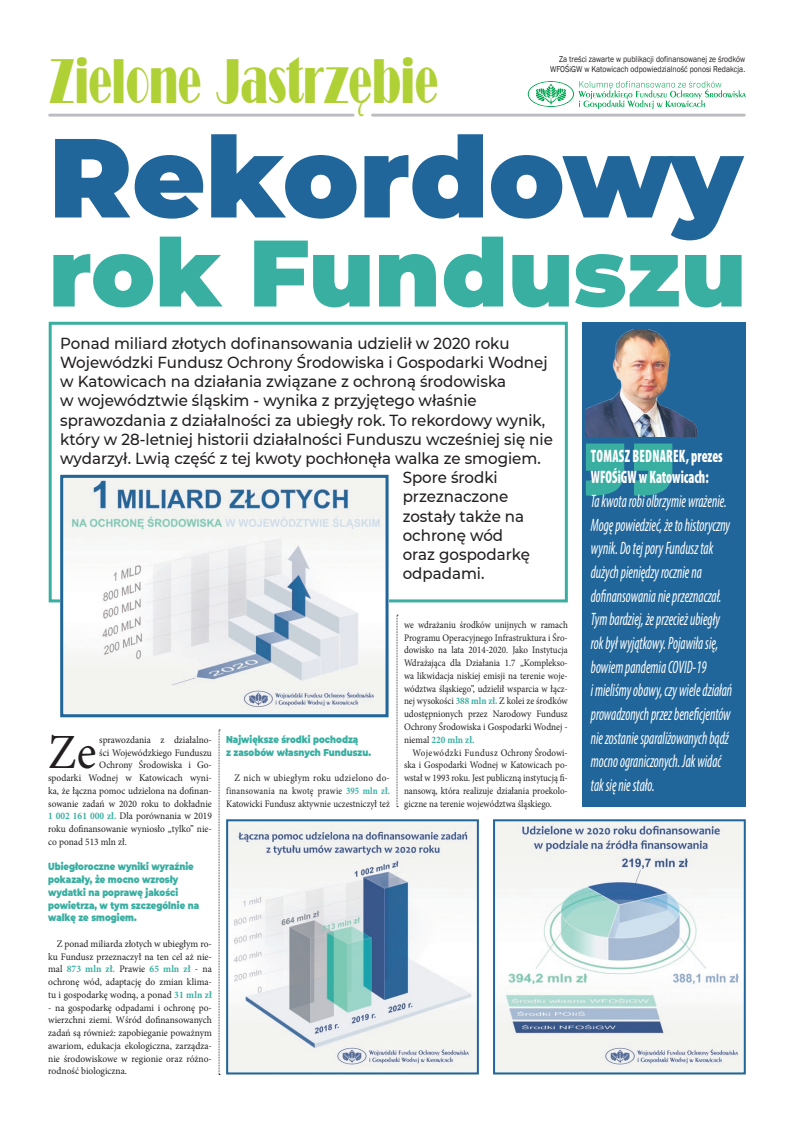
<style>
.page{position:relative;width:794px;height:1134px;background:#fff}
.page>*{position:absolute;margin:0;border:0;box-sizing:border-box;transform-origin:0 0}
.tytul_maly{font:900 112.2px "Montserrat";letter-spacing:-.005em;color:#21669a}
.tytul_maly-2{font:900 94.2px "Montserrat";color:#39afa2}
.autor{font:65.2px "Bravo";color:#b0d136;scale:.59 1}
.Tekst{font:49.2px "Minion Pro";color:#231f20;scale:.94 1}
.Tekst-2{font:italic condensed 18px/23.7px "Myriad Pro";color:#fff;scale:.75 1}
.Tekst-3{font:900 condensed 18px/21.6px "Myriad Pro";color:#fff;scale:.74 1}
.Tekst-4{font:500 16px "Montserrat";color:#231f20;scale:.94 1}
.Tekst-5{font:10px/12.8px "Minion Pro";color:#231f20;text-align:justify;scale:.9 1}
.Tekst-6{font:10px/12.8px "Minion Pro";color:#231f20;text-align:justify;scale:.95 1}
.Tekst-7{font:10px "Minion Pro";color:#231f20;scale:.94 1}
.t1{font:900 10px/12.8px "Montserrat";color:#39afa2;scale:.85 1}
.Tekst-8{font:10px/12.8px "Minion Pro";color:#231f20;text-align:justify;scale:.92 1}
.tekst{font:8.7px "Franklin Gothic";color:#231f20;scale:.88 1}
.s1{font-weight:700;color:#39afa2}
</style>
<div class="page">
<hr style="left:50px;top:114px;width:303px;height:3px;background:#bcbdc0">
<hr style="left:372px;top:114px;width:372px;height:3px;background:#bcbdc0">
<svg style="left:528px;top:81px;width:218px;height:28px"></svg>
<img style="left:229px;top:822px;width:247px;height:249px">
<div style="left:226px;top:819px;width:253px;height:255px;border:2px solid #21669a"></div>
<img style="left:496px;top:822px;width:247px;height:249px">
<div style="left:493px;top:819px;width:253px;height:255px;border:2px solid #21669a"></div>
<div style="left:49px;top:322px;width:519px;height:280px;border:3px solid #39afa2"></div>
<div style="left:582px;top:322px;width:164px;height:484px;background:#21669a"></div>
<svg style="left:586px;top:444px;width:86px;height:52px"></svg>
<img style="left:586px;top:330px;width:112px;height:107px">
<img style="left:64px;top:479px;width:320px;height:234px">
<div style="left:60px;top:475px;width:328px;height:242px;border:3px solid #21669a"></div>
<svg style="left:397px;top:615px;width:1px;height:192px"></svg>
<svg style="left:219px;top:730px;width:1px;height:345px"></svg>
<p class="autor" style="left:49px;top:45px;width:661px">Zielone Jastrzębie</p>
<p class="tekst" style="left:559px;top:53px;width:213px">Za treści zawarte w publikacji dofinansowanej ze środków</p>
<p class="tekst" style="left:550px;top:64px;width:223px">WFOŚiGW w Katowicach odpowiedzialność ponosi Redakcja.</p>
<p class="tytul_maly" style="left:49px;top:93px;width:695px">Rekordowy</p>
<p class="tytul_maly-2" style="left:49px;top:202px;width:699px">rok Funduszu</p>
<p class="Tekst-4" style="left:60px;top:332px;width:479px">Ponad miliard złotych dofinansowania udzielił w 2020 roku</p>
<p class="Tekst-4" style="left:60px;top:351px;width:520px">Wojewódzki Fundusz Ochrony Środowiska i Gospodarki Wodnej</p>
<p class="Tekst-4" style="left:60px;top:370px;width:476px">w Katowicach na działania związane z ochroną środowiska</p>
<p class="Tekst-4" style="left:60px;top:389px;width:445px">w województwie śląskim - wynika z przyjętego właśnie</p>
<p class="Tekst-4" style="left:60px;top:409px;width:517px">sprawozdania z działalności za ubiegły rok. To rekordowy wynik,</p>
<p class="Tekst-4" style="left:60px;top:428px;width:525px">który w 28-letniej historii działalności Funduszu wcześniej się nie</p>
<p class="Tekst-4" style="left:60px;top:447px;width:513px">wydarzył. Lwią część z tej kwoty pochłonęła walka ze smogiem.</p>
<p class="Tekst-4" style="left:403px;top:466px;width:103px">Spore środki</p>
<p class="Tekst-4" style="left:403px;top:485px;width:114px">przeznaczone</p>
<p class="Tekst-4" style="left:403px;top:505px;width:131px">zostały także na</p>
<p class="Tekst-4" style="left:403px;top:524px;width:108px">ochronę wód</p>
<p class="Tekst-4" style="left:403px;top:543px;width:137px">oraz gospodarkę</p>
<p class="Tekst-4" style="left:403px;top:562px;width:89px">odpadami.</p>
<p class="Tekst-3" style="left:591px;top:444px;width:180px">TOMASZ BEDNAREK, prezes<br>WFOŚiGW w Katowicach:</p>
<p class="Tekst-2" style="left:591px;top:489px;width:190px">Ta kwota robi olbrzymie wrażenie.<br>Mogę powiedzieć, że to historyczny wynik. Do tej pory Fundusz tak dużych pieniędzy rocznie na dofinansowania nie przeznaczał.<br>Tym bardziej, że przecież ubiegły rok był wyjątkowy. Pojawiła się, bowiem pandemia COVID-19<br>i mieliśmy obawy, czy wiele działań prowadzonych przez beneficjentów nie zostanie sparaliżowanych bądź mocno ograniczonych. Jak widać tak się nie stało.</p>
<p class="Tekst-5" style="left:404px;top:618px;width:183px">we wdrażaniu środków unijnych w ramach Programu Operacyjnego Infrastruktura i Śro&shy;dowisko na lata 2014-2020. Jako Instytucja Wdrażająca dla Działania 1.7 „Komplekso&shy;wa likwidacja niskiej emisji na terenie woje&shy;wództwa śląskiego”, udzielił wsparcia w łącz&shy;nej wysokości <span class="s1">388 mln zł.</span> Z kolei ze środków udostępnionych przez Narodowy Fundusz Ochrony Środowiska i Gospodarki Wodnej - niemal <span class="s1">220 mln zł.</span></p>
<p class="Tekst-5" style="left:404px;top:746px;width:183px;text-indent:9px">Wojewódzki Fundusz Ochrony Środowi&shy;ska i Gospodarki Wodnej w Katowicach po&shy;wstał w 1993 roku. Jest publiczną instytucją fi&shy;nansową, która realizuje działania proekolo&shy;giczne na terenie województwa śląskiego.</p>
<p class="t1" style="left:226px;top:732px;width:172px">Największe środki pochodzą<br>z zasobów własnych Funduszu.</p>
<p class="Tekst-8" style="left:226px;top:771px;width:179px;text-indent:9px">Z nich w ubiegłym roku udzielono do&shy;finansowania na kwotę prawie <span class="s1">395 mln zł.<br></span>Katowicki Fundusz aktywnie uczestniczył też</p>
<p class="Tekst" style="left:48px;top:720px;width:53px">Ze</p>
<p class="Tekst-7" style="left:99px;top:733px;width:121px">sprawozdania z działalno-</p>
<p class="Tekst-7" style="left:99px;top:746px;width:121px">ści Wojewódzkiego Funduszu</p>
<p class="Tekst-7" style="left:99px;top:758px;width:121px">Ochrony Środowiska i Go-</p>
<p class="Tekst-7" style="left:48px;top:771px;width:176px">spodarki Wodnej w Katowicach wyni-</p>
<p class="Tekst-7" style="left:48px;top:784px;width:176px">ka, że łączna pomoc udzielona na dofinan-</p>
<p class="Tekst-7" style="left:48px;top:797px;width:176px">sowanie zadań w 2020 roku to dokładnie</p>
<p class="Tekst-7" style="left:48px;top:809px;width:176px"><span class="s1">1 002 161 000 zł.</span> Dla porównania w 2019</p>
<p class="Tekst-7" style="left:48px;top:822px;width:176px">roku dofinansowanie wyniosło „tylko” nie-</p>
<p class="Tekst-7" style="left:48px;top:835px;width:85px">co ponad 513 mln zł.</p>
<p class="t1" style="left:48px;top:860px;width:179px">Ubiegłoroczne wyniki wyraźnie pokazały, że mocno wzrosły wydatki na poprawę jakości powietrza, w tym szczególnie na walkę ze smogiem.</p>
<p class="Tekst-6" style="left:48px;top:937px;width:174px;text-indent:9px">Z ponad miliarda złotych w ubiegłym ro&shy;ku Fundusz przeznaczył na ten cel aż nie&shy;mal <span class="s1">873 mln zł.</span> Prawie <span class="s1">65 mln zł</span> - na ochronę wód, adaptację do zmian klima&shy;tu i gospodarkę wodną, a ponad <span class="s1">31 mln zł</span></p>
<p class="Tekst-6" style="left:48px;top:1001px;width:174px">- na gospodarkę odpadami i ochronę po&shy;wierzchni ziemi. Wśród dofinansowanych zadań są również: zapobieganie poważnym awariom, edukacja ekologiczna, zarządza&shy;nie środowiskowe w regionie oraz różno&shy;rodność biologiczna.</p>
</div>
